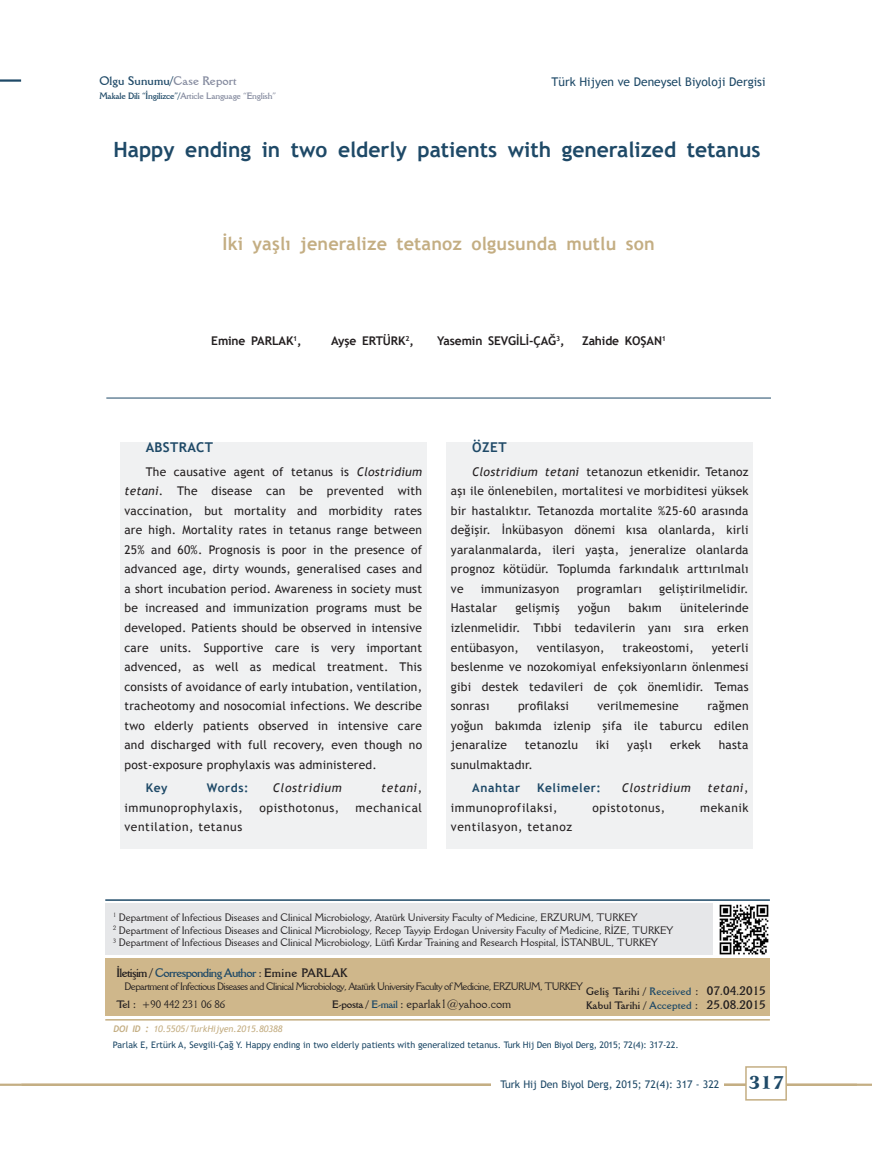
<style>
.page{position:relative;width:872px;height:1170px;background:#fff}
.page>*{position:absolute;margin:0;border:0;box-sizing:border-box;transform-origin:0 0}
.üst_başlık{font:700 21px "Trebuchet MS";color:#1e4967}
.üst_başlık-2{font:700 18px "Trebuchet MS";letter-spacing:.01em;color:#c4ae83}
.metin{font:900 18px "Arrus BT";color:#1e4967}
.metin-2{font:700 13.5px "Trebuchet MS";letter-spacing:.025em;color:#1e4967}
.metin-3{font:12px/19.5px "Trebuchet MS";letter-spacing:.02em;color:#231f20;text-align:justify}
.metin-4{font:12px "Trebuchet MS";letter-spacing:.05em;color:#231f20}
.yazarlar{font:700 12px "Della Robbia BT";letter-spacing:-.05em;color:#231f20}
.metin-5{font:700 12px "Trebuchet MS";letter-spacing:-.01em;color:#231f20}
.metin-6{font:italic 12px "Trebuchet MS";letter-spacing:.05em;color:#231f20}
.metin-7{font:12px "Trebuchet MS";color:#1e4967}
.yazarlar-2{font:12px "Della Robbia BT";color:#231f20}
.metin-8{font:700 12px "Trebuchet MS";letter-spacing:.05em;color:#1e4967}
.metin-9{font:700 12px "Della Robbia BT";letter-spacing:.01em;color:#1e4967}
.yazarlar-3{font:10.5px "Della Robbia BT";color:#231f20}
.yazarlar-4{font:10.5px "Della Robbia BT";letter-spacing:-.05em;color:#231f20}
.metin-10{font:10.5px "Trebuchet MS";color:#1e4967}
.yazarlar-5{font:700 10.5px "Della Robbia BT";letter-spacing:.03em;color:#231f20}
.yazarlar-6{font:700 10.5px "Della Robbia BT";letter-spacing:.01em;color:#231f20}
.metin-11{font:9px "Trebuchet MS";color:#1e4967}
.metin-12{font:700 9px "Della Robbia BT";letter-spacing:-.02em;color:#858b9f}
.metin-13{font:italic 9px "Trebuchet MS";color:#c4ae83}
.s1{color:#858b9f}
.s2{color:#1e4967}
.s3{font-style:italic}
.s4{font-style:normal}
.s5{font-size:12px}
.s6{font-weight:700}
.s7{font-weight:700;font-size:12px}
.s8{font-weight:700;font-size:10.5px}
.s9{font-weight:700;font-size:10.5px;color:#1e4967}
.s10{font-family:"Trebuchet";font-weight:700}
.s11{font-family:"Trebuchet";font-weight:700;font-size:10.5px}
</style>
<div class="page">
<hr style="left:21px;top:1083px;width:851px;height:2px;background:#c4ae83">
<hr style="left:0;top:1083px;width:21px;height:2px;background:#c4ae83">
<hr style="left:0;top:79px;width:21px;height:3px;background:#1e4967">
<div style="left:491px;top:1070px;width:233px;height:28px;background:#fff"></div>
<div style="left:745px;top:1066px;width:42px;height:34px;background:#fff;border:2px solid #c4ae83"></div>
<div style="left:120px;top:442px;width:306px;height:406px;background:#f0f1f2"></div>
<div style="left:446px;top:442px;width:307px;height:406px;background:#f0f1f2"></div>
<hr style="left:106px;top:397px;width:665px;height:1px;background:#1e4967">
<div style="left:105px;top:903px;width:608px;height:52px;background:#e6e7e9"></div>
<hr style="left:105px;top:1018px;width:665px;height:2px;background:#c4ae83">
<hr style="left:105px;top:899px;width:665px;height:1px;background:#1e4967">
<div style="left:105px;top:958px;width:665px;height:57px;background:#cfb78b"></div>
<img style="left:719px;top:904px;width:50px;height:50px">
<p class="metin-9" style="left:99px;top:73px;width:139px">Olgu Sunumu/<span class="s1">Case Report</span></p>
<p class="metin-12" style="left:99px;top:91px;width:178px"><span class="s2">Makale Dili “İngilizce”/</span>Article Language “English”</p>
<p class="metin-7" style="left:551px;top:75px;width:215px">Türk Hijyen ve Deneysel Biyoloji Dergisi</p>
<p class="üst_başlık" style="left:113px;top:136px;width:648px">Happy ending in two elderly patients with generalized tetanus</p>
<p class="üst_başlık-2" style="left:222px;top:232px;width:433px">İki yaşlı jeneralize tetanoz olgusunda mutlu son</p>
<p class="metin-5" style="left:211px;top:333px;width:92px">Emine PARLAK<sup>1</sup>,</p>
<p class="metin-5" style="left:331px;top:333px;width:84px">Ayşe ERTÜRK<sup>2</sup>,</p>
<p class="metin-5" style="left:437px;top:333px;width:129px">Yasemin SEVGİLİ-ÇAĞ<sup>3</sup>,</p>
<p class="metin-5" style="left:582px;top:333px;width:85px">Zahide KOŞAN<sup>1</sup></p>
<p class="metin-2" style="left:146px;top:439px;width:69px">ABSTRACT</p>
<p class="metin-3" style="left:124px;top:462px;width:299px;text-indent:21px">The causative agent of tetanus is <span class="s3">Clostridium tetani</span>. The disease can be prevented with vaccination, but mortality and morbidity rates are high. Mortality rates in tetanus range between 25% and 60%. Prognosis is poor in the presence of advanced age, dirty wounds, generalised cases and a short incubation period. Awareness in society must be increased and immunization programs must be developed. Patients should be observed in intensive care units. Supportive care is very important advenced, as well as medical treatment. This consists of avoidance of early intubation, ventilation, tracheotomy and nosocomial infections. We describe two elderly patients observed in intensive care and discharged with full recovery, even though no post-exposure prophylaxis was administered.</p>
<p class="metin-8" style="left:146px;top:780px;width:23px">Key</p>
<p class="metin-8" style="left:207px;top:780px;width:43px">Words:</p>
<p class="metin-6" style="left:273px;top:781px;width:71px">Clostridium</p>
<p class="metin-6" style="left:381px;top:781px;width:43px">tetani<span class="s4">,</span></p>
<p class="metin-4" style="left:124px;top:800px;width:120px">immunoprophylaxis,</p>
<p class="metin-4" style="left:259px;top:800px;width:81px">opisthotonus,</p>
<p class="metin-4" style="left:356px;top:800px;width:68px">mechanical</p>
<p class="metin-4" style="left:124px;top:820px;width:119px">ventilation, tetanus</p>
<p class="metin-2" style="left:472px;top:439px;width:36px">ÖZET</p>
<p class="metin-3" style="left:451px;top:462px;width:299px;text-indent:21px"><span class="s3">Clostridium tetani</span> tetanozun etkenidir. Tetanoz aşı ile önlenebilen, mortalitesi ve morbiditesi yüksek bir hastalıktır. Tetanozda mortalite %25-60 arasında değişir. İnkübasyon dönemi kısa olanlarda, kirli yaralanmalarda, ileri yaşta, jeneralize olanlarda prognoz kötüdür. Toplumda farkındalık arttırılmalı ve</p>
<p class="metin-3" style="left:481px;top:579px;width:80px">immunizasyon</p>
<p class="metin-3" style="left:577px;top:579px;width:67px">programları</p>
<p class="metin-3" style="left:659px;top:579px;width:91px">geliştirilmelidir.</p>
<p class="metin-3" style="left:451px;top:598px;width:48px">Hastalar</p>
<p class="metin-3" style="left:515px;top:598px;width:46px">gelişmiş</p>
<p class="metin-3" style="left:578px;top:598px;width:34px">yoğun</p>
<p class="metin-3" style="left:628px;top:598px;width:35px">bakım</p>
<p class="metin-3" style="left:451px;top:598px;width:299px;text-indent:229px">ünitelerinde izlenmelidir. Tıbbi tedavilerin yanı sıra erken entübasyon,</p>
<p class="metin-3" style="left:451px;top:637px;width:299px;text-indent:261px">yeterli beslenme ve nozokomiyal enfeksiyonların önlenmesi gibi destek tedavileri de çok önemlidir. Temas sonrası</p>
<p class="metin-3" style="left:537px;top:637px;width:69px">ventilasyon,</p>
<p class="metin-3" style="left:622px;top:637px;width:73px">trakeostomi,</p>
<p class="metin-3" style="left:451px;top:696px;width:299px;text-indent:256px">rağmen yoğun bakımda izlenip şifa ile taburcu edilen jenaralize</p>
<p class="metin-3" style="left:518px;top:696px;width:52px">profilaksi</p>
<p class="metin-3" style="left:597px;top:696px;width:83px">verilmemesine</p>
<p class="metin-3" style="left:525px;top:735px;width:55px">tetanozlu</p>
<p class="metin-3" style="left:596px;top:735px;width:15px">iki</p>
<p class="metin-3" style="left:627px;top:735px;width:26px">yaşlı</p>
<p class="metin-3" style="left:670px;top:735px;width:32px">erkek</p>
<p class="metin-3" style="left:719px;top:735px;width:31px">hasta</p>
<p class="metin-3" style="left:451px;top:754px;width:84px">sunulmaktadır.</p>
<p class="metin-8" style="left:472px;top:780px;width:50px">Anahtar</p>
<p class="metin-8" style="left:537px;top:780px;width:65px">Kelimeler:</p>
<p class="metin-6" style="left:621px;top:781px;width:71px">Clostridium</p>
<p class="metin-6" style="left:707px;top:781px;width:43px">tetani<span class="s4">,</span></p>
<p class="metin-4" style="left:451px;top:800px;width:108px">immunoprofilaksi,</p>
<p class="metin-4" style="left:592px;top:800px;width:74px">opistotonus,</p>
<p class="metin-4" style="left:700px;top:800px;width:50px">mekanik</p>
<p class="metin-4" style="left:451px;top:820px;width:123px">ventilasyon, tetanoz</p>
<p class="yazarlar-3" style="left:113px;top:910px;width:526px"><sup>1</sup> Department of Infectious Diseases and Clinical Microbiology, Atatürk University Faculty of Medicine, ERZURUM, TURKEY</p>
<p class="yazarlar-3" style="left:113px;top:923px;width:561px"><sup>2</sup> Department of Infectious Diseases and Clinical Microbiology, Recep Tayyip Erdogan University Faculty of Medicine, RİZE, TURKEY</p>
<p class="yazarlar-3" style="left:113px;top:935px;width:546px"><sup>3</sup> Department of Infectious Diseases and Clinical Microbiology, Lütfi Kırdar Training and Research Hospital, İSTANBUL, TURKEY</p>
<p class="yazarlar-5" style="left:586px;top:984px;width:114px">Geliş Tarihi / <span class="s2">Received</span> <span class="s5">:</span></p>
<p class="yazarlar-6" style="left:586px;top:998px;width:114px">Kabul Tarihi / <span class="s2">Accepted</span> <span class="s5">:</span></p>
<p class="yazarlar" style="left:117px;top:965px;width:232px">İletişim / <span class="s2">Corresponding Author</span> : Emine PARLAK</p>
<p class="yazarlar-4" style="left:125px;top:979px;width:459px">Department of Infectious Diseases and Clinical Microbiology, Atatürk University Faculty of Medicine, ERZURUM, TURKEY</p>
<p class="yazarlar-3" style="left:117px;top:997px;width:110px"><span class="s6">Tel</span> <span class="s7">:</span> +90 442 231 06 86</p>
<p class="yazarlar-2" style="left:332px;top:996px;width:180px"><span class="s8">E-posta /</span> <span class="s9">E-mail</span> <span class="s6">:</span> eparlak1@yahoo.com</p>
<p class="metin-13" style="left:113px;top:1023px;width:171px"><span class="s10">DOI ID</span> <span class="s11">:</span> 10.5505/TurkHijyen.2015.80388</p>
<p class="metin-11" style="left:113px;top:1039px;width:567px">Parlak E, Ertürk A, Sevgili-Çağ Y. Happy ending in two elderly patients with generalized tetanus. Turk Hij Den Biyol Derg, 2015; 72(4): 317-22.</p>
<p class="yazarlar" style="left:707px;top:983px;width:60px">07.04.2015</p>
<p class="yazarlar" style="left:707px;top:997px;width:60px">25.08.2015</p>
<p class="metin-10" style="left:500px;top:1077px;width:220px">Turk Hij Den Biyol Derg, 2015; 72(4): 317 - 322</p>
<p class="metin" style="left:748px;top:1070px;width:37px">317</p>
</div>
